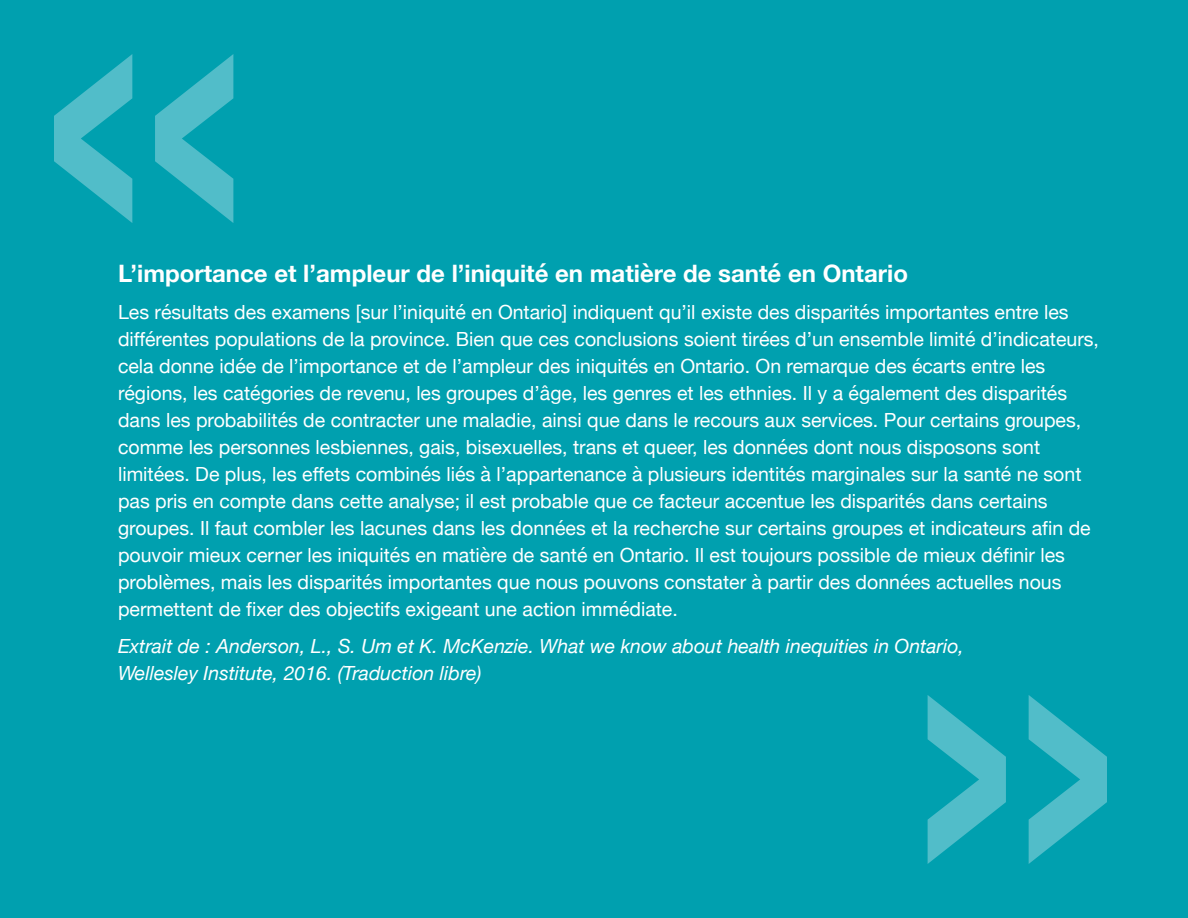
<style>
.page{position:relative;width:1188px;height:918px;background:#00a0af}
.page>*{position:absolute;margin:0;border:0;box-sizing:border-box;transform-origin:0 0}
.Headline_Purple{font:700 24px "Helvetica Neue";color:#fff}
.Headline_Purple-2{font:19.5px/27px "Helvetica Neue";color:#fff}
.Headline_Purple-3{font:italic 19.5px/27px "Helvetica Neue";color:#fff}
</style>
<div class="page">
<svg style="left:54px;top:54px;width:179px;height:169px"></svg>
<svg style="left:928px;top:695px;width:179px;height:169px"></svg>
<p class="Headline_Purple" style="left:118px;top:255px;width:792px">L’importance et l’ampleur de l’iniquité en matière de santé en Ontario</p>
<p class="Headline_Purple-2" style="left:118px;top:300px;width:983px">Les résultats des examens [sur l’iniquité en Ontario] indiquent qu’il existe des disparités importantes entre les différentes populations de la province. Bien que ces conclusions soient tirées d’un ensemble limité d’indicateurs, cela donne idée de l’importance et de l’ampleur des iniquités en Ontario. On remarque des écarts entre les régions, les catégories de revenu, les groupes d’âge, les genres et les ethnies. Il y a également des disparités dans les probabilités de contracter une maladie, ainsi que dans le recours aux services. Pour certains groupes, comme les personnes lesbiennes, gais, bisexuelles, trans et queer, les données dont nous disposons sont limitées. De plus, les effets combinés liés à l’appartenance à plusieurs identités marginales sur la santé ne sont pas pris en compte dans cette analyse; il est probable que ce facteur accentue les disparités dans certains groupes. Il faut combler les lacunes dans les données et la recherche sur certains groupes et indicateurs afin de pouvoir mieux cerner les iniquités en matière de santé en Ontario. Il est toujours possible de mieux définir les problèmes, mais les disparités importantes que nous pouvons constater à partir des données actuelles nous permettent de fixer des objectifs exigeant une action immédiate.</p>
<p class="Headline_Purple-3" style="left:118px;top:634px;width:847px">Extrait de : Anderson, L., S. Um et K. McKenzie. What we know about health inequities in Ontario,<br>Wellesley Institute, 2016. (Traduction libre)</p>
</div>
